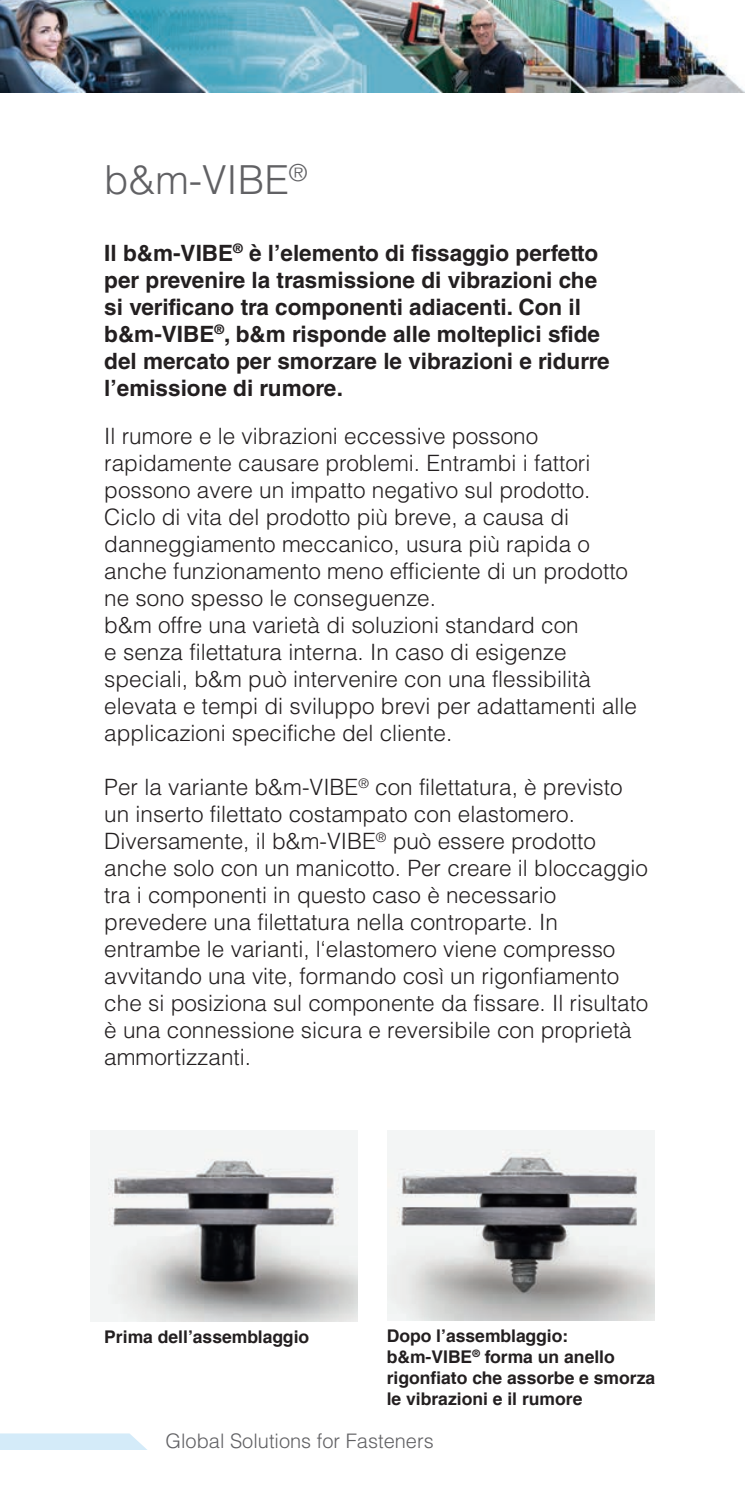
<style>
.page{position:relative;width:745px;height:1489px;background:#fff}
.page>*{position:absolute;margin:0;border:0;box-sizing:border-box;transform-origin:0 0}
.t1{font:300 40px "Helvetica LT Std";color:#616164}
.t2{font:300 22.5px/27px "Helvetica LT Std";color:#231f20}
.t3{font:700 22.5px/27px "Helvetica LT Std";color:#231f20}
.t4{font:300 20px "Helvetica LT Std";color:#616164}
.t5{font:700 17.5px/21px "Helvetica LT Com";color:#231f20}
</style>
<div class="page">
<img style="left:0;top:0;width:744px;height:92px">
<svg style="left:0;top:1433px;width:146px;height:16px;background:#d7ecf9"></svg>
<img style="left:90px;top:1130px;width:267px;height:191px">
<img style="left:387px;top:1130px;width:267px;height:190px">
<h1 class="t1" style="left:104px;top:155px;width:205px">b&amp;m-VIBE<sup>®</sup></h1>
<p class="t3" style="left:104px;top:239px;width:506px">Il b&amp;m-VIBE<sup>®</sup> è l’elemento di fissaggio perfetto per prevenire la trasmissione di vibrazioni che si verificano tra componenti adiacenti. Con il b&amp;m-VIBE<sup>®</sup>, b&amp;m risponde alle molteplici sfide del mercato per smorzare le vibrazioni e ridurre l’emissione di rumore.</p>
<p class="t2" style="left:104px;top:422px;width:534px">Il rumore e le vibrazioni eccessive possono rapidamente causare problemi. Entrambi i fattori possono avere un impatto negativo sul prodotto.<br>Ciclo di vita del prodotto più breve, a causa di danneggiamento meccanico, usura più rapida o anche funzionamento meno efficiente di un prodotto ne sono spesso le conseguenze.<br>b&amp;m offre una varietà di soluzioni standard con<br>e senza filettatura interna. In caso di esigenze speciali, b&amp;m può intervenire con una flessibilità elevata e tempi di sviluppo brevi per adattamenti alle applicazioni specifiche del cliente.</p>
<p class="t2" style="left:104px;top:773px;width:545px">Per la variante b&amp;m-VIBE<sup>®</sup> con filettatura, è previsto un inserto filettato costampato con elastomero.<br>Diversamente, il b&amp;m-VIBE<sup>®</sup> può essere prodotto anche solo con un manicotto. Per creare il bloccaggio tra i componenti in questo caso è necessario prevedere una filettatura nella controparte. In entrambe le varianti, l‘elastomero viene compresso avvitando una vite, formando così un rigonfiamento che si posiziona sul componente da fissare. Il risultato è una connessione sicura e reversibile con proprietà ammortizzanti.</p>
<p class="t5" style="left:104px;top:1325px;width:206px">Prima dell’assemblaggio</p>
<p class="t5" style="left:386px;top:1325px;width:270px">Dopo l’assemblaggio: b&amp;m-VIBE<sup>®</sup> forma un anello rigonfiato che assorbe e smorza le vibrazioni e il rumore</p>
<p class="t4" style="left:165px;top:1428px;width:269px">Global Solutions for Fasteners</p>
</div>
